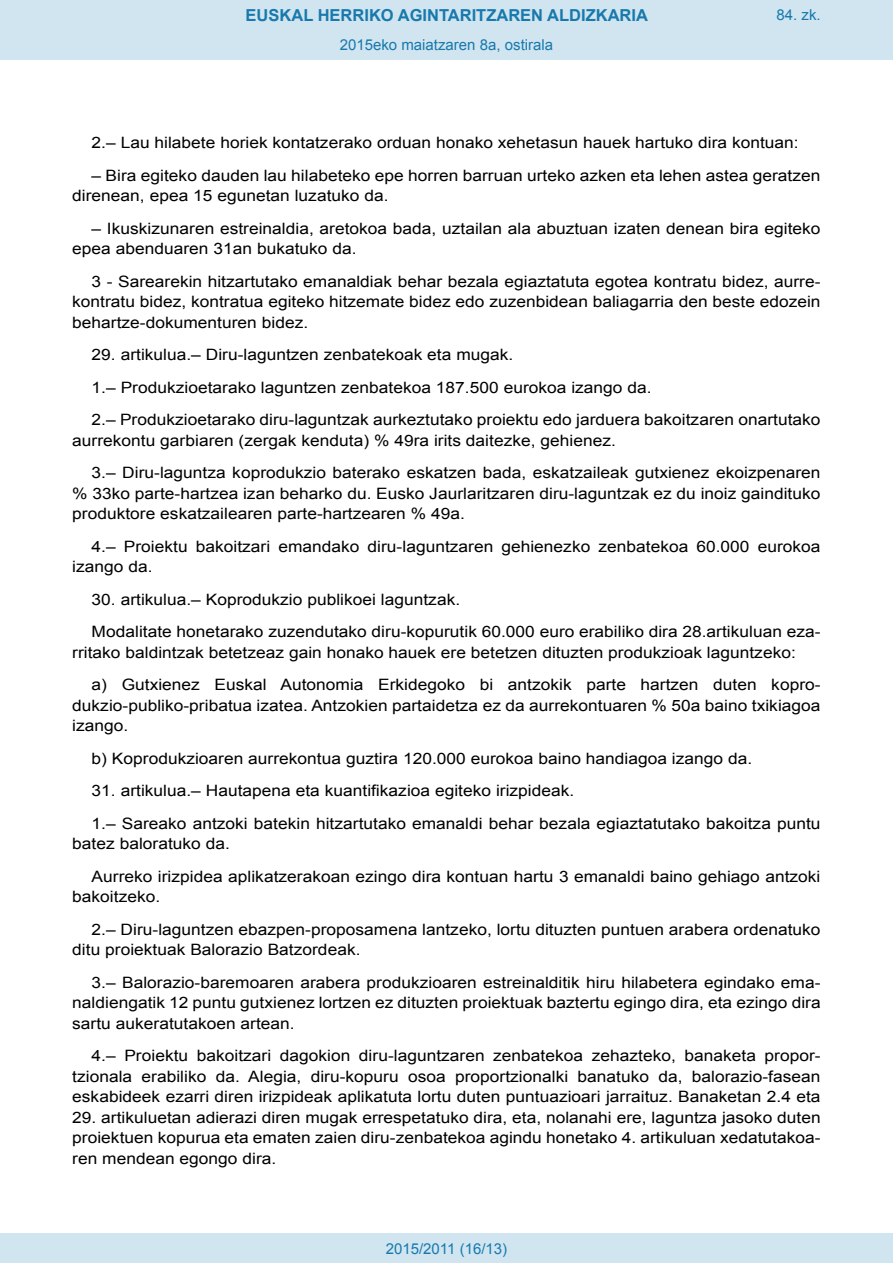
<style>
.page{position:relative;width:893px;height:1263px;background:#fff}
.page>*{position:absolute;margin:0;border:0;box-sizing:border-box;transform-origin:0 0}
.t1{font:700 16.5px "Arial";color:#1879ad}
.BOPVDetalle{font:15.6px/20.5px "Arial";color:#000;scale:1.11 1}
.Paginacion_Centro{font:15px "Arial";color:#1879ad}
</style>
<div class="page">
<div style="left:0;top:0;width:893px;height:60px;background:#d0e5f0"></div>
<div style="left:0;top:1233px;width:893px;height:30px;background:#d0e5f0"></div>
<p class="t1" style="left:246px;top:4px;width:404px">EUSKAL HERRIKO AGINTARITZAREN ALDIZKARIA</p>
<p class="Paginacion_Centro" style="left:340px;top:35px;width:215px">2015eko maiatzaren 8a, ostirala</p>
<p class="Paginacion_Centro" style="left:776px;top:5px;width:46px">84. zk.</p>
<p class="BOPVDetalle" style="left:92px;top:132px;width:638px">2.– Lau hilabete horiek kontatzerako orduan honako xehetasun hauek hartuko dira kontuan:</p>
<p class="BOPVDetalle" style="left:72px;top:165px;width:676px;text-indent:19px">– Bira egiteko dauden lau hilabeteko epe horren barruan urteko azken eta lehen astea geratzen direnean, epea 15 egunetan luzatuko da.</p>
<p class="BOPVDetalle" style="left:72px;top:218px;width:676px;text-indent:19px">– Ikuskizunaren estreinaldia, aretokoa bada, uztailan ala abuztuan izaten denean bira egiteko epea abenduaren 31an bukatuko da.</p>
<p class="BOPVDetalle" style="left:72px;top:271px;width:676px;text-align:justify;text-indent:19px">3 - Sarearekin hitzartutako emanaldiak behar bezala egiaztatuta egotea kontratu bidez, aurre&shy;kontratu bidez, kontratua egiteko hitzemate bidez edo zuzenbidean baliagarria den beste edozein behartze-dokumenturen bidez.</p>
<p class="BOPVDetalle" style="left:92px;top:345px;width:381px">29. artikulua.– Diru-laguntzen zenbatekoak eta mugak.</p>
<p class="BOPVDetalle" style="left:92px;top:377px;width:506px">1.– Produkzioetarako laguntzen zenbatekoa 187.500 eurokoa izango da.</p>
<p class="BOPVDetalle" style="left:72px;top:409px;width:676px;text-indent:19px">2.– Produkzioetarako diru-laguntzak aurkeztutako proiektu edo jarduera bakoitzaren onartutako aurrekontu garbiaren (zergak kenduta) % 49ra irits daitezke, gehienez.</p>
<p class="BOPVDetalle" style="left:72px;top:462px;width:676px;text-align:justify;text-indent:19px">3.– Diru-laguntza koprodukzio baterako eskatzen bada, eskatzaileak gutxienez ekoizpenaren % 33ko parte-hartzea izan beharko du. Eusko Jaurlaritzaren diru-laguntzak ez du inoiz gaindituko produktore eskatzailearen parte-hartzearen % 49a.</p>
<p class="BOPVDetalle" style="left:72px;top:536px;width:676px;text-indent:19px">4.– Proiektu bakoitzari emandako diru-laguntzaren gehienezko zenbatekoa 60.000 eurokoa izango da.</p>
<p class="BOPVDetalle" style="left:92px;top:589px;width:334px">30. artikulua.– Koprodukzio publikoei laguntzak.</p>
<p class="BOPVDetalle" style="left:72px;top:621px;width:676px;text-indent:19px">Modalitate honetarako zuzendutako diru-kopurutik 60.000 euro erabiliko dira 28.artikuluan eza&shy;rritako baldintzak betetzeaz gain honako hauek ere betetzen dituzten produkzioak laguntzeko:</p>
<p class="BOPVDetalle" style="left:72px;top:674px;width:676px;text-align:justify;text-indent:19px">a) Gutxienez Euskal Autonomia Erkidegoko bi antzokik parte hartzen duten kopro&shy;dukzio-publiko-pribatua izatea. Antzokien partaidetza ez da aurrekontuaren % 50a baino txikiagoa izango.</p>
<p class="BOPVDetalle" style="left:92px;top:748px;width:597px">b) Koprodukzioaren aurrekontua guztira 120.000 eurokoa baino handiagoa izango da.</p>
<p class="BOPVDetalle" style="left:92px;top:780px;width:436px">31. artikulua.– Hautapena eta kuantifikazioa egiteko irizpideak.</p>
<p class="BOPVDetalle" style="left:72px;top:813px;width:676px;text-indent:19px">1.– Sareako antzoki batekin hitzartutako emanaldi behar bezala egiaztatutako bakoitza puntu batez baloratuko da.</p>
<p class="BOPVDetalle" style="left:72px;top:866px;width:675px;text-indent:19px">Aurreko irizpidea aplikatzerakoan ezingo dira kontuan hartu 3 emanaldi baino gehiago antzoki bakoitzeko.</p>
<p class="BOPVDetalle" style="left:72px;top:919px;width:676px;text-indent:19px">2.– Diru-laguntzen ebazpen-proposamena lantzeko, lortu dituzten puntuen arabera ordenatuko ditu proiektuak Balorazio Batzordeak.</p>
<p class="BOPVDetalle" style="left:72px;top:972px;width:676px;text-align:justify;text-indent:19px">3.– Balorazio-baremoaren arabera produkzioaren estreinalditik hiru hilabetera egindako ema&shy;naldiengatik 12 puntu gutxienez lortzen ez dituzten proiektuak baztertu egingo dira, eta ezingo dira sartu aukeratutakoen artean.</p>
<p class="BOPVDetalle" style="left:72px;top:1045px;width:676px;text-align:justify;text-indent:19px">4.– Proiektu bakoitzari dagokion diru-laguntzaren zenbatekoa zehazteko, banaketa propor&shy;tzionala erabiliko da. Alegia, diru-kopuru osoa proportzionalki banatuko da, balorazio-fasean eskabideek ezarri diren irizpideak aplikatuta lortu duten puntuazioari jarraituz. Banaketan 2.4 eta</p>
<p class="BOPVDetalle" style="left:72px;top:1107px;width:676px;text-align:justify">29. artikuluetan adierazi diren mugak errespetatuko dira, eta, nolanahi ere, laguntza jasoko duten proiektuen kopurua eta ematen zaien diru-zenbatekoa agindu honetako 4. artikuluan xedatutakoa&shy;ren mendean egongo dira.</p>
<p class="Paginacion_Centro" style="left:386px;top:1238px;width:123px">2015/2011 (16/13)</p>
</div>
